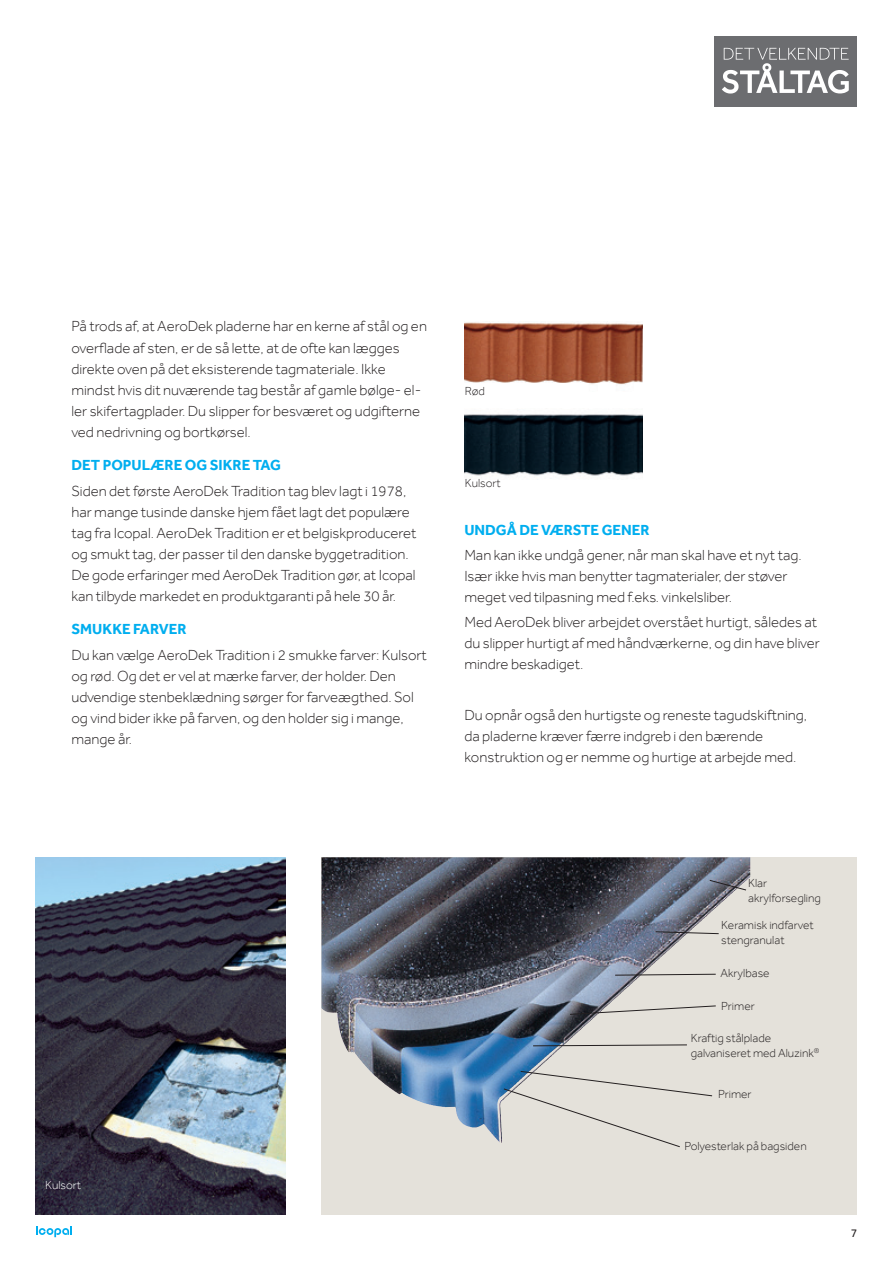
<style>
.page{position:relative;width:893px;height:1263px;background:#fff}
.page>*{position:absolute;margin:0;border:0;box-sizing:border-box;transform-origin:0 0}
.t1{font:300 15px/21px "Effra";color:#231f20}
.t2{font:700 15px "Effra";color:#00aeef}
.t3{font:300 12px/15px "Effra";color:#231f20}
.t4{font:300 12px "Effra";color:#fff}
.t5{font:12px "Effra";color:#231f20}
</style>
<div class="page">
<img style="left:36px;top:857px;width:249px;height:357px">
<img style="left:465px;top:322px;width:178px;height:63px">
<img style="left:465px;top:414px;width:178px;height:62px">
<svg style="left:321px;top:857px;width:536px;height:358px;background:#adb0b3"></svg>
<img style="left:321px;top:857px;width:81px;height:237px">
<svg style="left:709px;top:879px;width:38px;height:12px"></svg>
<svg style="left:655px;top:931px;width:64px;height:3px"></svg>
<svg style="left:614px;top:973px;width:102px;height:3px"></svg>
<svg style="left:569px;top:1005px;width:147px;height:10px"></svg>
<svg style="left:532px;top:1044px;width:156px;height:2px"></svg>
<svg style="left:503px;top:1070px;width:210px;height:78px;background:#dbd9d4"></svg>
<div style="left:714px;top:36px;width:143px;height:71px;background:#6c6d70"></div>
<svg style="left:722px;top:48px;width:127px;height:46px"></svg>
<svg style="left:36px;top:1226px;width:36px;height:11px"></svg>
<p class="t1" style="left:71px;top:316px;width:357px">På trods af, at AeroDek pladerne har en kerne af stål og en overflade af sten, er de så lette, at de ofte kan lægges direkte oven på det eksisterende tagmateriale. Ikke mindst hvis dit nuværende tag består af gamle bølge- el&shy;ler skifertagplader. Du slipper for besværet og udgifterne ved nedrivning og bortkørsel.</p>
<p class="t2" style="left:71px;top:456px;width:211px">DET POPULÆRE OG SIKRE TAG</p>
<p class="t1" style="left:71px;top:480px;width:346px">Siden det første AeroDek Tradition tag blev lagt i 1978, har mange tusinde danske hjem fået lagt det populære tag fra Icopal. AeroDek Tradition er et belgiskproduceret og smukt tag, der passer til den danske byggetradition.<br>De gode erfaringer med AeroDek Tradition gør, at Icopal kan tilbyde markedet en produktgaranti på hele 30 år.</p>
<p class="t2" style="left:71px;top:620px;width:117px">SMUKKE FARVER</p>
<p class="t1" style="left:71px;top:644px;width:357px">Du kan vælge AeroDek Tradition i 2 smukke farver: Kulsort og rød. Og det er vel at mærke farver, der holder. Den udvendige stenbeklædning sørger for farveægthed. Sol og vind bider ikke på farven, og den holder sig i mange, mange år.</p>
<p class="t3" style="left:465px;top:384px;width:22px">Rød</p>
<p class="t3" style="left:465px;top:475px;width:37px">Kulsort</p>
<p class="t2" style="left:464px;top:521px;width:187px">UNDGÅ DE VÆRSTE GENER</p>
<p class="t1" style="left:464px;top:544px;width:339px">Man kan ikke undgå gener, når man skal have et nyt tag.<br>Især ikke hvis man benytter tagmaterialer, der støver meget ved tilpasning med f.eks. vinkelsliber.</p>
<p class="t1" style="left:464px;top:612px;width:357px">Med AeroDek bliver arbejdet overstået hurtigt, således at du slipper hurtigt af med håndværkerne, og din have bliver mindre beskadiget.</p>
<p class="t1" style="left:464px;top:704px;width:344px">Du opnår også den hurtigste og reneste tagudskiftning, da pladerne kræver færre indgreb i den bærende konstruktion og er nemme og hurtige at arbejde med.</p>
<p class="t4" style="left:45px;top:1178px;width:37px">Kulsort</p>
<p class="t3" style="left:748px;top:875px;width:74px">Klar akrylforsegling</p>
<p class="t3" style="left:721px;top:918px;width:94px">Keramisk indfarvet stengranulat</p>
<p class="t3" style="left:720px;top:966px;width:51px">Akrylbase</p>
<p class="t3" style="left:721px;top:999px;width:35px">Primer</p>
<p class="t3" style="left:691px;top:1030px;width:130px">Kraftig stålplade galvaniseret med Aluzink<sup>®</sup></p>
<p class="t3" style="left:718px;top:1087px;width:35px">Primer</p>
<p class="t3" style="left:684px;top:1139px;width:124px">Polyesterlak på bagsiden</p>
<p class="t5" style="left:851px;top:1226px;width:8px">7</p>
</div>
